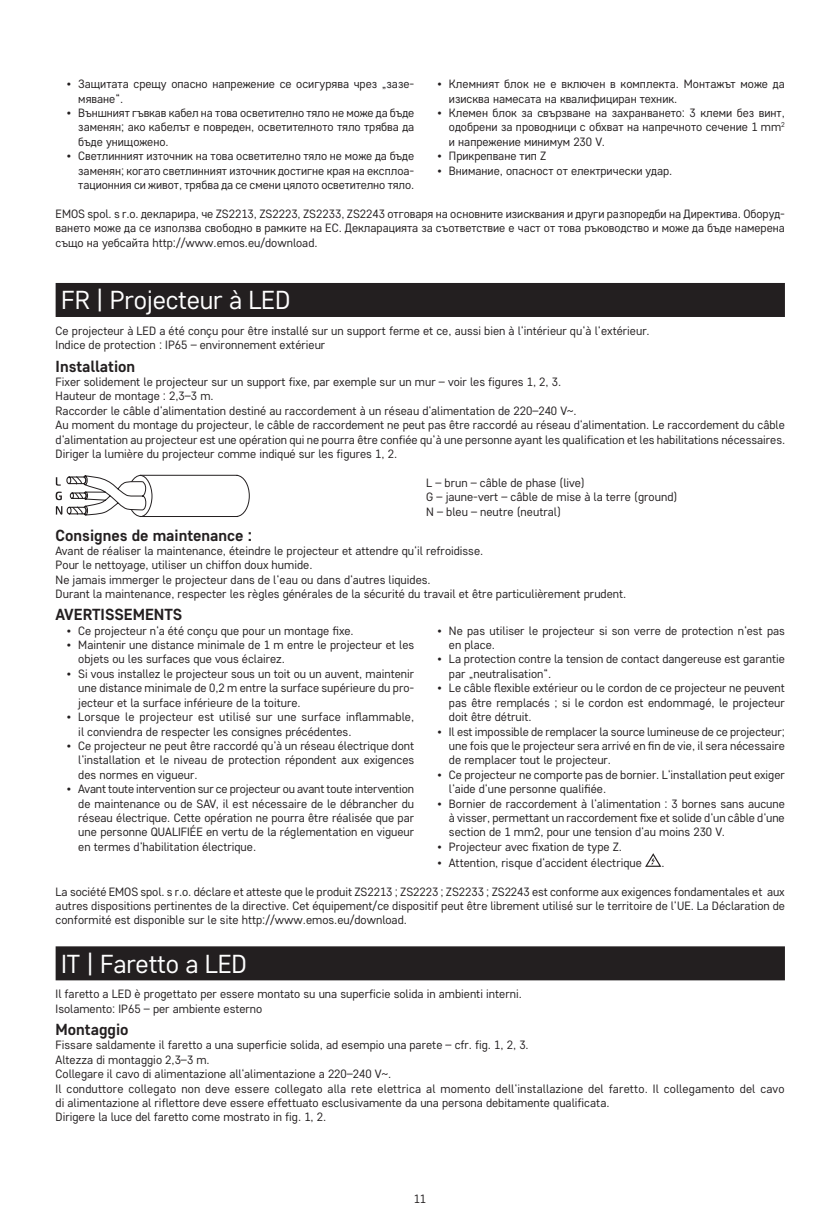
<style>
.page{position:relative;width:840px;height:1231px;background:#fff}
.page>*{position:absolute;margin:0;border:0;box-sizing:border-box;transform-origin:0 0}
.t1{font:26px "Core Sans D35";letter-spacing:-.01em;color:#fff}
.t2{font:700 16px "Core Sans D55";color:#231f20}
.t3{font:12px/14.4px "Core Sans D35";color:#231f20}
</style>
<div class="page">
<div style="left:56px;top:283px;width:728px;height:34px;background:#231f20"></div>
<svg style="left:56px;top:474px;width:194px;height:43px"></svg>
<svg style="left:645px;top:853px;width:16px;height:13px"></svg>
<div style="left:56px;top:946px;width:728px;height:34px;background:#231f20"></div>
<p class="t3" style="left:448px;top:76px;width:337px;text-indent:-11px">• Клемният блок не е включен в комплекта. Монтажът може да изисква намесата на квалифициран техник.</p>
<p class="t3" style="left:448px;top:105px;width:337px;text-align:justify;text-indent:-11px">• Клемен блок за свързване на захранването: 3 клеми без винт, одобрени за проводници с обхват на напречното сечение 1 mm<sup>2 </sup>и напрежение минимум 230 V.</p>
<p class="t3" style="left:437px;top:148px;width:110px">• Прикрепване тип Z</p>
<p class="t3" style="left:437px;top:163px;width:236px">• Внимание, опасност от електрически удар.</p>
<p class="t3" style="left:56px;top:206px;width:730px;text-align:justify">EMOS spol. s r.o. декларира, че ZS2213, ZS2223, ZS2233, ZS2243 отговаря на основните изисквания и други разпоредби на Директива. Оборуд&shy;ването може да се използва свободно в рамките на ЕС. Декларацията за съответствие е част от това ръководство и може да бъде намерена също на уебсайта http://www.emos.eu/download.</p>
<h1 class="t1" style="left:61px;top:283px;width:230px">FR | Projecteur à LED</h1>
<p class="t3" style="left:56px;top:323px;width:595px">Ce projecteur à LED a été conçu pour être installé sur un support ferme et ce, aussi bien à l‘intérieur qu‘à l‘extérieur.<br>Indice de protection : IP65 – environnement extérieur</p>
<h2 class="t2" style="left:56px;top:355px;width:81px">Installation</h2>
<p class="t3" style="left:56px;top:374px;width:730px">Fixer solidement le projecteur sur un support fixe, par exemple sur un mur – voir les figures 1, 2, 3.<br>Hauteur de montage : 2,3–3 m.<br>Raccorder le câble d‘alimentation destiné au raccordement à un réseau d‘alimentation de 220–240 V~.<br>Au moment du montage du projecteur, le câble de raccordement ne peut pas être raccordé au réseau d‘alimentation. Le raccordement du câble d‘alimentation au projecteur est une opération qui ne pourra être confiée qu‘à une personne ayant les qualification et les habilitations nécessaires.<br>Diriger la lumière du projecteur comme indiqué sur les figures 1, 2.</p>
<p class="t3" style="left:426px;top:475px;width:252px">L – brun – câble de phase (live)<br>G – jaune-vert – câble de mise à la terre (ground)<br>N – bleu – neutre (neutral)</p>
<h2 class="t2" style="left:56px;top:524px;width:198px">Consignes de maintenance :</h2>
<p class="t3" style="left:56px;top:543px;width:572px">Avant de réaliser la maintenance, éteindre le projecteur et attendre qu‘il refroidisse.<br>Pour le nettoyage, utiliser un chiffon doux humide.<br>Ne jamais immerger le projecteur dans de l‘eau ou dans d‘autres liquides.<br>Durant la maintenance, respecter les règles générales de la sécurité du travail et être particulièrement prudent.</p>
<h2 class="t2" style="left:56px;top:604px;width:128px">AVERTISSEMENTS</h2>
<p class="t3" style="left:67px;top:622px;width:288px">• Ce projecteur n‘a été conçu que pour un montage fixe.</p>
<p class="t3" style="left:78px;top:637px;width:337px;text-indent:-11px">• Maintenir une distance minimale de 1 m entre le projecteur et les objets ou les surfaces que vous éclairez.</p>
<p class="t3" style="left:78px;top:666px;width:337px;text-align:justify;text-indent:-11px">• Si vous installez le projecteur sous un toit ou un auvent, maintenir une distance minimale de 0,2 m entre la surface supérieure du pro&shy;jecteur et la surface inférieure de la toiture.</p>
<p class="t3" style="left:78px;top:709px;width:337px;text-indent:-11px">• Lorsque le projecteur est utilisé sur une surface inflammable, il conviendra de respecter les consignes précédentes.</p>
<p class="t3" style="left:78px;top:738px;width:337px;text-align:justify;text-indent:-11px">• Ce projecteur ne peut être raccordé qu‘à un réseau électrique dont l‘installation et le niveau de protection répondent aux exigences des normes en vigueur.</p>
<p class="t3" style="left:78px;top:781px;width:337px;text-align:justify;text-indent:-11px">• Avant toute intervention sur ce projecteur ou avant toute intervention de maintenance ou de SAV, il est nécessaire de le débrancher du réseau électrique. Cette opération ne pourra être réalisée que par une personne QUALIFIÉE en vertu de la réglementation en vigueur en termes d‘habilitation électrique.</p>
<p class="t3" style="left:78px;top:76px;width:337px;text-indent:-11px">• Защитата срещу опасно напрежение се осигурява чрез „зазе&shy;мяване“.</p>
<p class="t3" style="left:78px;top:105px;width:337px;text-align:justify;text-indent:-11px">• Външният гъвкав кабел на това осветително тяло не може да бъде заменян; ако кабелът е повреден, осветителното тяло трябва да бъде унищожено.</p>
<p class="t3" style="left:78px;top:148px;width:337px;text-align:justify;text-indent:-11px">• Светлинният източник на това осветително тяло не може да бъде заменян; когато светлинният източник достигне края на експлоа&shy;тационния си живот, трябва да се смени цялото осветително тяло.</p>
<p class="t3" style="left:448px;top:622px;width:337px;text-indent:-11px">• Ne pas utiliser le projecteur si son verre de protection n‘est pas en place.</p>
<p class="t3" style="left:448px;top:651px;width:337px;text-indent:-11px">• La protection contre la tension de contact dangereuse est garantie par „neutralisation“.</p>
<p class="t3" style="left:448px;top:680px;width:337px;text-align:justify;text-indent:-11px">• Le câble flexible extérieur ou le cordon de ce projecteur ne peuvent pas être remplacés ; si le cordon est endommagé, le projecteur doit être détruit.</p>
<p class="t3" style="left:448px;top:723px;width:337px;text-align:justify;text-indent:-11px">• Il est impossible de remplacer la source lumineuse de ce projecteur; une fois que le projecteur sera arrivé en fin de vie, il sera nécessaire de remplacer tout le projecteur.</p>
<p class="t3" style="left:448px;top:766px;width:337px;text-indent:-11px">• Ce projecteur ne comporte pas de bornier. L‘installation peut exiger l‘aide d‘une personne qualifiée.</p>
<p class="t3" style="left:448px;top:795px;width:337px;text-align:justify;text-indent:-11px">• Bornier de raccordement à l‘alimentation : 3 bornes sans aucune à visser, permettant un raccordement fixe et solide d‘un câble d‘une section de 1 mm2, pour une tension d‘au moins 230 V.</p>
<p class="t3" style="left:437px;top:838px;width:186px">• Projecteur avec fixation de type Z.</p>
<p class="t3" style="left:437px;top:855px;width:206px">• Attention, risque d‘accident électrique</p>
<p class="t3" style="left:661px;top:855px;width:5px">.</p>
<p class="t3" style="left:56px;top:883px;width:730px;text-align:justify">La société EMOS spol. s r.o. déclare et atteste que le produit ZS2213 ; ZS2223 ; ZS2233 ; ZS2243 est conforme aux exigences fondamentales et aux autres dispositions pertinentes de la directive. Cet équipement/ce dispositif peut être librement utilisé sur le territoire de l‘UE. La Déclaration de conformité est disponible sur le site http://www.emos.eu/download.</p>
<h1 class="t1" style="left:61px;top:946px;width:187px">IT | Faretto a LED</h1>
<p class="t3" style="left:56px;top:986px;width:467px">Il faretto a LED è progettato per essere montato su una superficie solida in ambienti interni.<br>Isolamento: IP65 – per ambiente esterno</p>
<h2 class="t2" style="left:56px;top:1018px;width:74px">Montaggio</h2>
<p class="t3" style="left:56px;top:1037px;width:730px">Fissare saldamente il faretto a una superficie solida, ad esempio una parete – cfr. fig. 1, 2, 3.<br>Altezza di montaggio 2,3–3 m.<br>Collegare il cavo di alimentazione all‘alimentazione a 220–240 V~.<br>Il conduttore collegato non deve essere collegato alla rete elettrica al momento dell‘installazione del faretto. Il collegamento del cavo di alimentazione al riflettore deve essere effettuato esclusivamente da una persona debitamente qualificata.<br>Dirigere la luce del faretto come mostrato in fig. 1, 2.</p>
<p class="t3" style="left:413px;top:1190px;width:14px">11</p>
</div>
